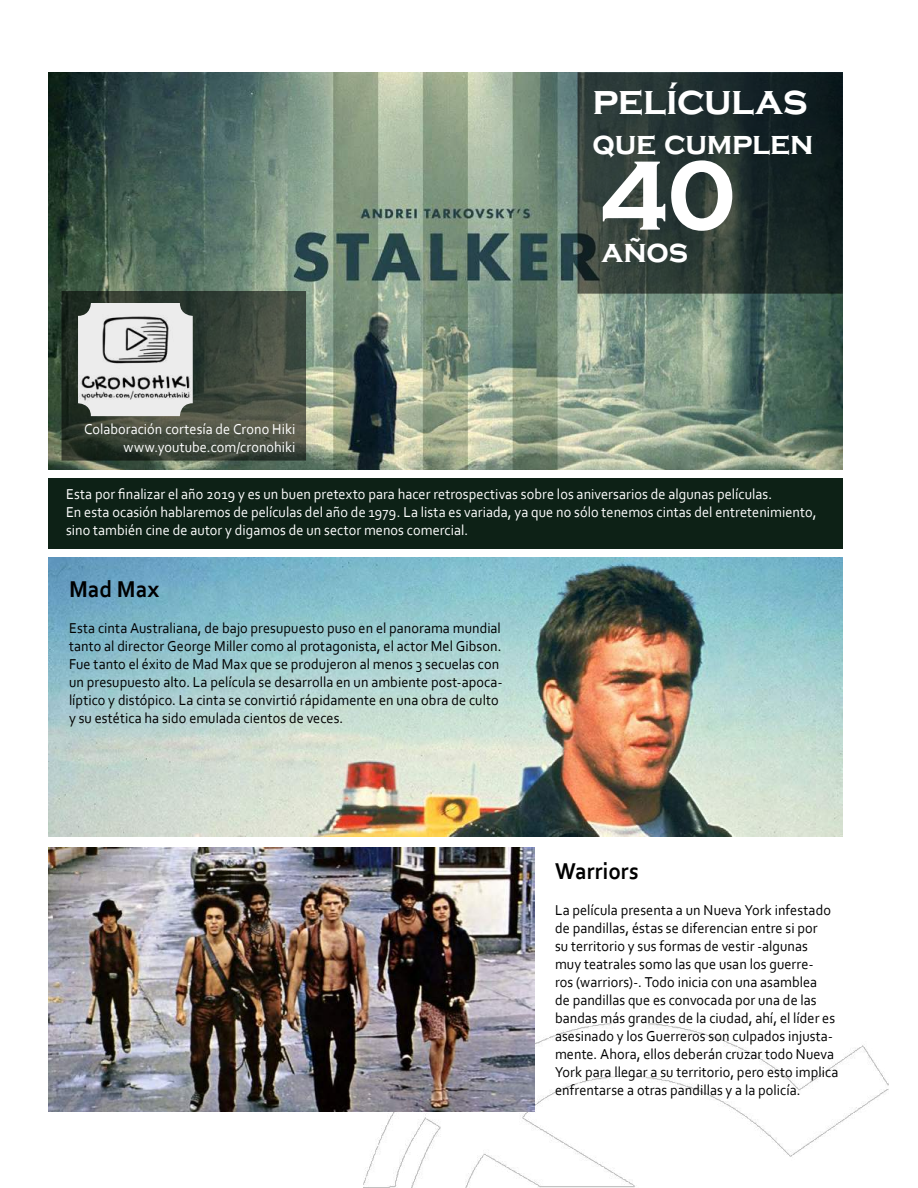
<style>
.page{position:relative;width:918px;height:1188px;background:#fff}
.page>*{position:absolute;margin:0;border:0;box-sizing:border-box;transform-origin:0 0}
.t1{font:700 102px "Copperplate Gothic";color:#fff;scale:.95 1}
.t2{font:700 42px "Copperplate Gothic";letter-spacing:-.01em;color:#fff;scale:.95 1}
.t3{font:700 33px "Copperplate Gothic";letter-spacing:-.01em;color:#fff;scale:.95 1}
.t4{font:700 24px "Corbel";color:#000;scale:.95 1}
.t5{font:15px/18px "Corbel";letter-spacing:.005em;color:#000;scale:.95 1}
.t6{font:15px/18px "Corbel";letter-spacing:.005em;color:#fff;text-align:right;scale:.95 1}
</style>
<div class="page">
<hr style="left:917px;top:2px;width:1px;height:1186px;background:#ececec">
<img style="left:363px;top:1023px;width:525px;height:165px">
<img style="left:917px;top:8px;width:1px;height:350px">
<img style="left:48px;top:72px;width:795px;height:398px">
<svg style="left:581px;top:75px;width:259px;height:216px;background:#243230"></svg>
<div style="left:578px;top:72px;width:265px;height:222px;border:2px solid #000"></div>
<svg style="left:65px;top:294px;width:238px;height:164px;background:#3d463a"></svg>
<div style="left:62px;top:291px;width:244px;height:170px;border:2px solid #000"></div>
<img style="left:78px;top:303px;width:115px;height:113px">
<img style="left:48px;top:558px;width:795px;height:279px">
<img style="left:48px;top:848px;width:487px;height:263px">
<div style="left:48px;top:478px;width:795px;height:71px;background:#0d2116"></div>
<h2 class="t2" style="left:593px;top:77px;width:228px">películas</h2>
<h3 class="t3" style="left:593px;top:125px;width:234px">que cumplen</h3>
<p class="t6" style="left:84px;top:420px;width:224px">Colaboración cortesía de Crono Hiki www.youtube.com/cronohiki</p>
<h1 class="t1" style="left:599px;top:139px;width:147px">40</h1>
<h3 class="t3" style="left:602px;top:233px;width:93px">años</h3>
<p class="t6" style="left:66px;top:484px;width:791px;text-align:left">Esta por finalizar el año 2019 y es un buen pretexto para hacer retrospectivas sobre los aniversarios de algunas películas.<br>En esta ocasión hablaremos de películas del año de 1979. La lista es variada, ya que no sólo tenemos cintas del entretenimiento, sino también cine de autor y digamos de un sector menos comercial.</p>
<h3 class="t4" style="left:69px;top:574px;width:97px">Mad Max</h3>
<p class="t5" style="left:69px;top:618px;width:458px">Esta cinta Australiana, de bajo presupuesto puso en el panorama mundial tanto al director George Miller como al protagonista, el actor Mel Gibson.<br>Fue tanto el éxito de Mad Max que se produjeron al menos 3 secuelas con un presupuesto alto. La película se desarrolla en un ambiente post-apoca&shy;líptico y distópico. La cinta se convirtió rápidamente en una obra de culto y su estética ha sido emulada cientos de veces.</p>
<h3 class="t4" style="left:555px;top:856px;width:90px">Warriors</h3>
<p class="t5" style="left:555px;top:900px;width:300px">La película presenta a un Nueva York infestado de pandillas, éstas se diferencian entre si por<br>su territorio y sus formas de vestir -algunas<br>muy teatrales somo las que usan los guerre-<br>ros (warriors)-. Todo inicia con una asamblea<br>de pandillas que es convocada por una de las bandas más grandes de la ciudad, ahí, el líder es asesinado y los Guerreros son culpados injusta&shy;mente. Ahora, ellos deberán cruzar todo Nueva York para llegar a su territorio, pero esto implica enfrentarse a otras pandillas y a la policía.</p>
</div>
